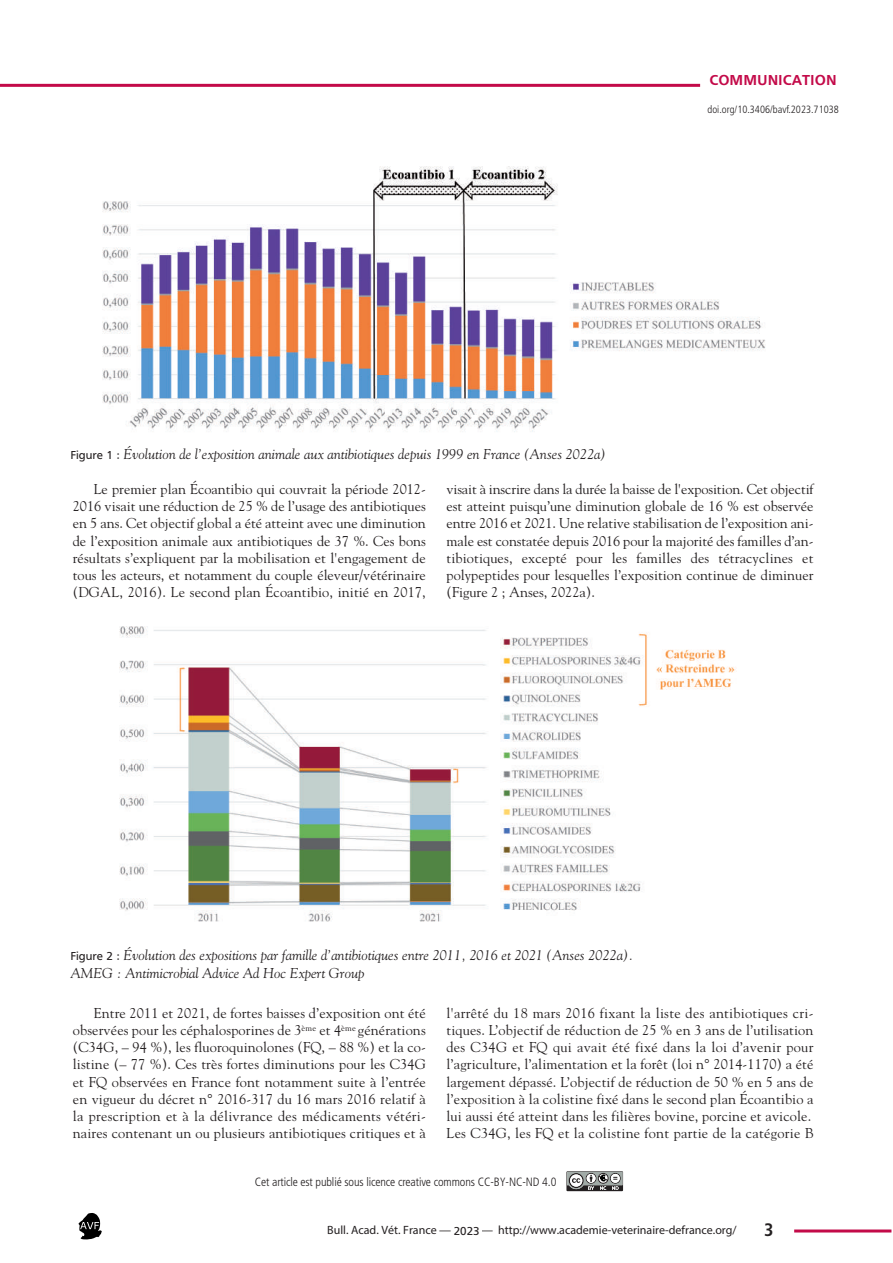
<style>
.page{position:relative;width:893px;height:1263px;background:#fff}
.page>*{position:absolute;margin:0;border:0;box-sizing:border-box;transform-origin:0 0}
.t1{font:700 condensed 18px "Frutiger";color:#231f20}
.t2{font:700 15px "Frutiger";color:#c30a49}
.t3{font:14.25px/17.1px "Goudy";letter-spacing:.01em;color:#231f20;text-align:justify}
.t4{font:italic 14.25px/17.1px "Goudy";color:#231f20}
.t5{font:300 12px "Frutiger";color:#231f20}
.t6{font:300 condensed 12px "Frutiger";letter-spacing:-.01em;color:#231f20}
.t7{font:300 condensed 10.5px "Frutiger";color:#231f20}
.s1{font-family:"Frutiger";font-style:normal;font-size:12px}
.s2{font-style:normal}
.s3{font-weight:400}
</style>
<div class="page">
<hr style="left:0;top:84px;width:700px;height:3px;background:#c30a49">
<hr style="left:794px;top:1229px;width:97px;height:3px;background:#c30a49">
<svg style="left:78px;top:1213px;width:24px;height:26px"></svg>
<svg style="left:566px;top:1171px;width:57px;height:20px"></svg>
<img style="left:119px;top:626px;width:618px;height:296px">
<img style="left:102px;top:166px;width:664px;height:266px">
<p class="t2" style="left:709px;top:71px;width:129px">COMMUNICATION</p>
<p class="t7" style="left:708px;top:105px;width:133px">doi.org/10.3406/bavf.2023.71038</p>
<p class="t4" style="left:70px;top:446px;width:537px"><span class="s1">Figure 1</span> <span class="s2">:</span> Évolution de l’exposition animale aux antibiotiques depuis 1999 en France (Anses 2022a)</p>
<p class="t3" style="left:73px;top:481px;width:354px;text-indent:21px">Le premier plan Écoantibio qui couvrait la période 2012- 2016 visait une réduction de 25 % de l’usage des antibiotiques en 5 ans. Cet objectif global a été atteint avec une diminution de l’exposition animale aux antibiotiques de 37 %. Ces bons résultats s’expliquent par la mobilisation et l'engagement de tous les acteurs, et notamment du couple éleveur/vétérinaire (DGAL, 2016). Le second plan Écoantibio, initié en 2017,</p>
<p class="t3" style="left:446px;top:481px;width:368px">visait à inscrire dans la durée la baisse de l'exposition. Cet objectif est atteint puisqu’une diminution globale de 16 % est observée entre 2016 et 2021. Une relative stabilisation de l’exposition ani&shy;male est constatée depuis 2016 pour la majorité des familles d’an&shy;tibiotiques, excepté pour les familles des tétracyclines et polypeptides pour lesquelles l’exposition continue de diminuer (Figure 2 ; Anses, 2022a).</p>
<p class="t4" style="left:70px;top:947px;width:564px"><span class="s1">Figure 2</span> <span class="s2">:</span> Évolution des expositions par famille d’antibiotiques entre 2011, 2016 et 2021 (Anses 2022a).<br>AMEG : Antimicrobial Advice Ad Hoc Expert Group</p>
<p class="t3" style="left:73px;top:1005px;width:355px;text-indent:21px">Entre 2011 et 2021, de fortes baisses d’exposition ont été observées pour les céphalosporines de 3<sup>ème</sup> et 4<sup>ème</sup> générations (C34G, – 94 %), les fluoroquinolones (FQ, – 88 %) et la co&shy;listine (– 77 %). Ces très fortes diminutions pour les C34G et FQ observées en France font notamment suite à l’entrée en vigueur du décret n° 2016-317 du 16 mars 2016 relatif à la prescription et à la délivrance des médicaments vétéri&shy;naires contenant un ou plusieurs antibiotiques critiques et à</p>
<p class="t3" style="left:446px;top:1005px;width:369px;text-align:left">l'arrêté du 18 mars 2016 fixant la liste des antibiotiques cri&shy;tiques. L’objectif de réduction de 25 % en 3 ans de l’utilisation des C34G et FQ qui avait été fixé dans la loi d’avenir pour l’agriculture, l’alimentation et la forêt (loi n° 2014-1170) a été largement dépassé. L’objectif de réduction de 50 % en 5 ans de l’exposition à la colistine fixé dans le second plan Écoantibio a lui aussi été atteint dans les filières bovine, porcine et avicole.<br>Les C34G, les FQ et la colistine font partie de la catégorie B</p>
<p class="t6" style="left:255px;top:1177px;width:303px">Cet article est publié sous licence creative commons CC-BY-NC-ND 4.0</p>
<p class="t5" style="left:327px;top:1226px;width:154px">Bull. Acad. Vét. France — <span class="s3">2023</span></p>
<p class="t5" style="left:472px;top:1226px;width:266px">2 — http://www.academie-veterinaire-defrance.org/</p>
<p class="t1" style="left:764px;top:1222px;width:11px">3</p>
</div>
